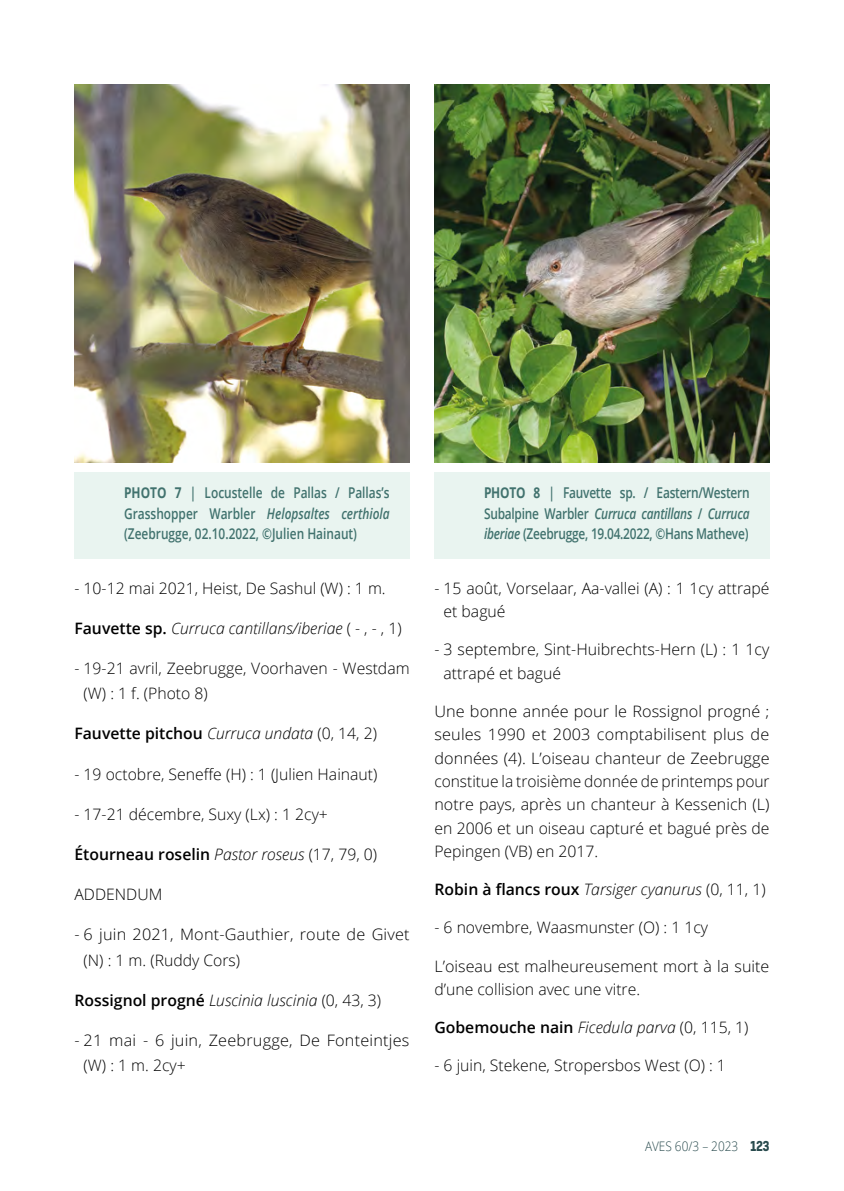
<style>
.page{position:relative;width:844px;height:1191px;background:#fff}
.page>*{position:absolute;margin:0;border:0;box-sizing:border-box;transform-origin:0 0}
.t1{font:300 15.75px/23.3px "Open Sans";color:#000}
.t2{font:600 15.75px "Open Sans";color:#000}
.t3{font:italic 300 15.75px "Open Sans";color:#000}
.t4{font:600 14.88px/20.1px "Open Sans";letter-spacing:-.01em;color:#41726e;text-align:justify;scale:.8 1}
.t5{font:300 13.12px "Open Sans";color:#294b4e;scale:.9 1}
.s1{font-weight:700}
.s2{font-style:italic}
.s3{font-weight:600;font-style:normal}
.s4{font-style:normal}
.s5{font-weight:300;font-style:italic}
.s6{font-weight:300}
.s7{font-family:"Kelson";font-weight:700}
</style>
<div class="page">
<div style="left:74px;top:472px;width:335px;height:86px;background:#e9f4f0"></div>
<div style="left:434px;top:472px;width:335px;height:86px;background:#e9f4f0"></div>
<img style="left:74px;top:84px;width:335px;height:378px">
<img style="left:434px;top:84px;width:335px;height:378px">
<p class="t4" style="left:124px;top:482px;width:333px"><span class="s1">PHOTO 7</span> | Locustelle de Pallas / Pallas’s Grasshopper Warbler <span class="s2">Helopsaltes certhiola </span>(Zeebrugge, 02.10.2022, ©Julien Hainaut)</p>
<p class="t4" style="left:484px;top:482px;width:333px"><span class="s1">PHOTO 8</span> | Fauvette sp. / Eastern/Western Subalpine Warbler <span class="s2">Curruca cantillans</span> / <span class="s2">Curruca iberiae</span> (Zeebrugge, 19.04.2022, ©Hans Matheve)</p>
<p class="t1" style="left:74px;top:576px;width:312px">- 10-12 mai 2021, Heist, De Sashul (W) : 1 m.</p>
<p class="t3" style="left:74px;top:617px;width:329px"><span class="s3">Fauvette sp.</span> Curruca cantillans/iberiae <span class="s4">( - , - , 1)</span></p>
<p class="t1" style="left:84px;top:655px;width:327px;line-height:25.4px;text-indent:-9px">- 19-21 avril, Zeebrugge, Voorhaven - Westdam (W) : 1 f. (Photo 8)</p>
<p class="t2" style="left:74px;top:723px;width:304px">Fauvette pitchou <span class="s5">Curruca undata</span> <span class="s6">(0, 14, 2)</span></p>
<p class="t1" style="left:74px;top:762px;width:304px">- 19 octobre, Seneffe (H) : 1 (Julien Hainaut)</p>
<p class="t1" style="left:74px;top:802px;width:255px">- 17-21 décembre, Suxy (Lx) : 1 2cy+</p>
<p class="t2" style="left:74px;top:843px;width:304px">Étourneau roselin <span class="s5">Pastor roseus</span> <span class="s6">(17, 79, 0)</span></p>
<p class="t1" style="left:74px;top:882px;width:89px">ADDENDUM</p>
<p class="t1" style="left:84px;top:921px;width:327px;line-height:25.4px;text-indent:-9px">- 6 juin 2021, Mont-Gauthier, route de Givet (N) : 1 m. (Ruddy Cors)</p>
<p class="t3" style="left:74px;top:989px;width:308px"><span class="s3">Rossignol progné</span> Luscinia luscinia <span class="s4">(0, 43, 3)</span></p>
<p class="t1" style="left:84px;top:1027px;width:327px;line-height:25.4px;text-indent:-9px">- 21 mai - 6 juin, Zeebrugge, De Fonteintjes (W) : 1 m. 2cy+</p>
<p class="t1" style="left:443px;top:576px;width:327px;text-indent:-9px">- 15 août, Vorselaar, Aa-vallei (A) : 1 1cy attrapé et bagué</p>
<p class="t1" style="left:443px;top:637px;width:327px;text-indent:-9px">- 3 septembre, Sint-Huibrechts-Hern (L) : 1 1cy attrapé et bagué</p>
<p class="t1" style="left:434px;top:699px;width:336px;text-align:justify">Une bonne année pour le Rossignol progné ; seules 1990 et 2003 comptabilisent plus de données (4). L’oiseau chanteur de Zeebrugge constitue la troisième donnée de printemps pour notre pays, après un chanteur à Kessenich (L) en 2006 et un oiseau capturé et bagué près de Pepingen (VB) en 2017.</p>
<p class="t2" style="left:434px;top:878px;width:333px">Robin à flancs roux <span class="s5">Tarsiger cyanurus</span> <span class="s6">(0, 11, 1)</span></p>
<p class="t1" style="left:434px;top:915px;width:275px">- 6 novembre, Waasmunster (O) : 1 1cy</p>
<p class="t1" style="left:434px;top:953px;width:336px">L’oiseau est malheureusement mort à la suite d’une collision avec une vitre.</p>
<p class="t2" style="left:434px;top:1016px;width:315px">Gobemouche nain <span class="s5">Ficedula parva</span> <span class="s6">(0, 115, 1)</span></p>
<p class="t1" style="left:434px;top:1053px;width:293px">- 6 juin, Stekene, Stropersbos West (O) : 1</p>
<p class="t5" style="left:644px;top:1137px;width:140px">AVES 60/3 – 2023 <span class="s7">123</span></p>
</div>
